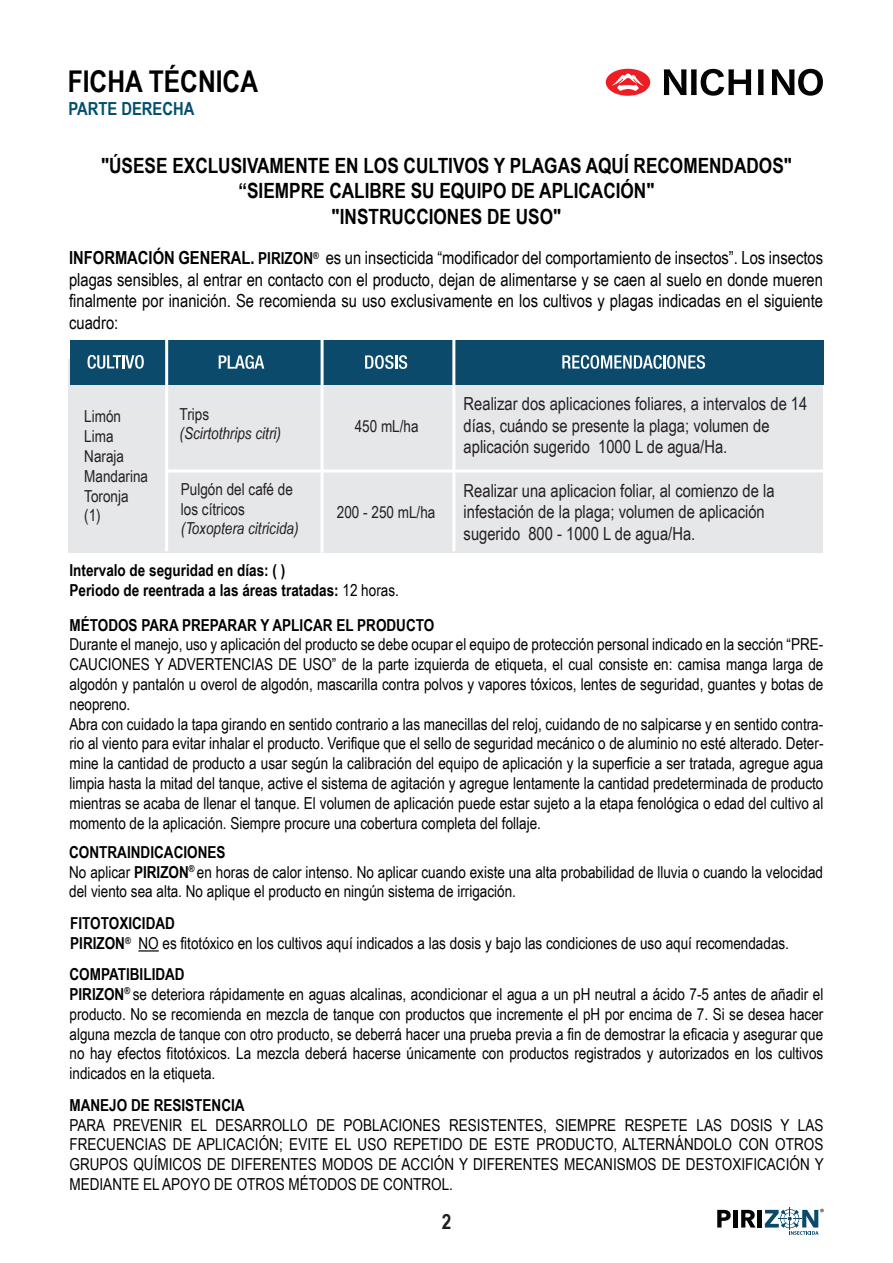
<style>
.page{position:relative;width:893px;height:1263px;background:#fff}
.page>*{position:absolute;margin:0;border:0;box-sizing:border-box;transform-origin:0 0}
.t1{font:700 30px "Arial Narrow";color:#000001}
.t2{font:700 21px/25.2px "Arial Narrow";color:#000001;text-align:center}
.t3{font:700 21px "Arial Narrow";color:#231f20}
.t4{font:18px/21.6px "Arial Narrow";color:#000001;text-align:justify}
.t5{font:18px/21.6px "Arial Narrow";color:#231f20}
.t6{font:700 18px "Arial Narrow";color:#014f6e}
.t7{font:16.5px/19.8px "Arial Narrow";color:#000001}
.t8{font:700 16.5px/19.8px "Arial Narrow";color:#000001}
.t9{font:16.5px/19.8px "Arial Narrow";color:#231f20}
.t10{font:italic 16.5px "Arial Narrow";color:#231f20}
.s1{font-weight:700}
.s2{font-weight:700;font-size:16.5px}
.s3{font-weight:400}
</style>
<div class="page">
<svg style="left:138px;top:950px;width:21px;height:1px"></svg>
<svg style="left:717px;top:1210px;width:14px;height:17px"></svg>
<hr style="left:733px;top:1210px;width:4px;height:17px;background:#050504">
<svg style="left:741px;top:1210px;width:15px;height:17px"></svg>
<hr style="left:758px;top:1210px;width:4px;height:17px;background:#050504">
<svg style="left:765px;top:1207px;width:59px;height:28px"></svg>
<svg style="left:772px;top:69px;width:51px;height:27px"></svg>
<svg style="left:664px;top:69px;width:87px;height:27px"></svg>
<svg style="left:758px;top:69px;width:6px;height:26px"></svg>
<div style="left:606px;top:69px;width:44px;height:27px;background:#ee1d23;border-radius:50%"></div>
<svg style="left:612px;top:74px;width:31px;height:17px"></svg>
<div style="left:68px;top:359px;width:755px;height:193px;background:#e6e7e9"></div>
<div style="left:70px;top:340px;width:753px;height:45px;background:#0c4a6c"></div>
<hr style="left:165px;top:333px;width:3px;height:218px;background:#fff">
<hr style="left:452px;top:333px;width:3px;height:218px;background:#fff">
<hr style="left:321px;top:334px;width:3px;height:218px;background:#fff">
<svg style="left:365px;top:355px;width:42px;height:14px"></svg>
<svg style="left:562px;top:355px;width:143px;height:14px"></svg>
<svg style="left:219px;top:355px;width:45px;height:14px"></svg>
<hr style="left:167px;top:469px;width:659px;height:3px;background:#fff">
<svg style="left:88px;top:355px;width:56px;height:14px"></svg>
<h1 class="t1" style="left:68px;top:59px;width:192px">FICHA TÉCNICA</h1>
<p class="t6" style="left:68px;top:95px;width:128px">PARTE DERECHA</p>
<p class="t2" style="left:101px;top:152px;width:692px">"ÚSESE EXCLUSIVAMENTE EN LOS CULTIVOS Y PLAGAS AQUÍ RECOMENDADOS" “SIEMPRE CALIBRE SU EQUIPO DE APLICACIÓN"<br>"INSTRUCCIONES DE USO"</p>
<p class="t4" style="left:69px;top:246px;width:755px"><span class="s1">INFORMACIÓN GENERAL.</span> <span class="s2">PIRIZON</span><sup>®</sup> es un insecticida “modificador del comportamiento de insectos”. Los insectos plagas sensibles, al entrar en contacto con el producto, dejan de alimentarse y se caen al suelo en donde mueren finalmente por inanición. Se recomienda su uso exclusivamente en los cultivos y plagas indicadas en el siguiente cuadro:</p>
<p class="t9" style="left:84px;top:406px;width:65px">Limón<br>Lima<br>Naraja<br>Mandarina<br>Toronja (1)</p>
<p class="t9" style="left:180px;top:403px;width:31px">Trips</p>
<p class="t10" style="left:180px;top:422px;width:103px">(Scirtothrips citri)</p>
<p class="t9" style="left:181px;top:478px;width:114px">Pulgón del café de los cítricos</p>
<p class="t10" style="left:181px;top:517px;width:119px">(Toxoptera citricida)</p>
<p class="t9" style="left:355px;top:415px;width:65px">450 mL/ha</p>
<p class="t9" style="left:337px;top:502px;width:100px">200 - 250 mL/ha</p>
<p class="t5" style="left:464px;top:392px;width:345px">Realizar dos aplicaciones foliares, a intervalos de 14 días, cuándo se presente la plaga; volumen de aplicación sugerido 1000 L de agua/Ha.</p>
<p class="t5" style="left:464px;top:479px;width:312px">Realizar una aplicacion foliar, al comienzo de la infestación de la plaga; volumen de aplicación sugerido 800 - 1000 L de agua/Ha.</p>
<p class="t8" style="left:69px;top:559px;width:331px">Intervalo de seguridad en días: ( )<br>Periodo de reentrada a las áreas tratadas: <span class="s3">12 horas.</span></p>
<p class="t8" style="left:69px;top:614px;width:366px">MÉTODOS PARA PREPARAR Y APLICAR EL PRODUCTO</p>
<p class="t7" style="left:69px;top:634px;width:755px">Durante el manejo, uso y aplicación del producto se debe ocupar el equipo de protección personal indicado en la sección “PRE-CAUCIONES Y ADVERTENCIAS DE USO” de la parte izquierda de etiqueta, el cual consiste en: camisa manga larga de algodón y pantalón u overol de algodón, mascarilla contra polvos y vapores tóxicos, lentes de seguridad, guantes y botas de neopreno.<br>Abra con cuidado la tapa girando en sentido contrario a las manecillas del reloj, cuidando de no salpicarse y en sentido contra&shy;rio al viento para evitar inhalar el producto. Verifique que el sello de seguridad mecánico o de aluminio no esté alterado. Deter&shy;mine la cantidad de producto a usar según la calibración del equipo de aplicación y la superficie a ser tratada, agregue agua limpia hasta la mitad del tanque, active el sistema de agitación y agregue lentamente la cantidad predeterminada de producto mientras se acaba de llenar el tanque. El volumen de aplicación puede estar sujeto a la etapa fenológica o edad del cultivo al momento de la aplicación. Siempre procure una cobertura completa del follaje.</p>
<p class="t7" style="left:69px;top:841px;width:755px"><span class="s1">CONTRAINDICACIONES<br></span>No aplicar <span class="s1">PIRIZON</span><sup>®</sup> en horas de calor intenso. No aplicar cuando existe una alta probabilidad de lluvia o cuando la velocidad del viento sea alta. No aplique el producto en ningún sistema de irrigación.</p>
<p class="t7" style="left:70px;top:913px;width:720px"><span class="s1">FITOTOXICIDAD<br>PIRIZON</span><sup>®</sup> NO es fitotóxico en los cultivos aquí indicados a las dosis y bajo las condiciones de uso aquí recomendadas.</p>
<p class="t7" style="left:69px;top:964px;width:755px"><span class="s1">COMPATIBILIDAD<br>PIRIZON</span><sup>®</sup> se deteriora rápidamente en aguas alcalinas, acondicionar el agua a un pH neutral a ácido 7-5 antes de añadir el producto. No se recomienda en mezcla de tanque con productos que incremente el pH por encima de 7. Si se desea hacer alguna mezcla de tanque con otro producto, se deberrá hacer una prueba previa a fin de demostrar la eficacia y asegurar que no hay efectos fitotóxicos. La mezcla deberá hacerse únicamente con productos registrados y autorizados en los cultivos indicados en la etiqueta.</p>
<p class="t8" style="left:69px;top:1094px;width:177px">MANEJO DE RESISTENCIA</p>
<p class="t7" style="left:69px;top:1114px;width:756px;text-align:justify">PARA PREVENIR EL DESARROLLO DE POBLACIONES RESISTENTES, SIEMPRE RESPETE LAS DOSIS Y LAS FRECUENCIAS DE APLICACIÓN; EVITE EL USO REPETIDO DE ESTE PRODUCTO, ALTERNÁNDOLO CON OTROS GRUPOS QUÍMICOS DE DIFERENTES MODOS DE ACCIÓN Y DIFERENTES MECANISMOS DE DESTOXIFICACIÓN Y MEDIANTE EL APOYO DE OTROS MÉTODOS DE CONTROL.</p>
<p class="t3" style="left:442px;top:1205px;width:11px">2</p>
</div>
